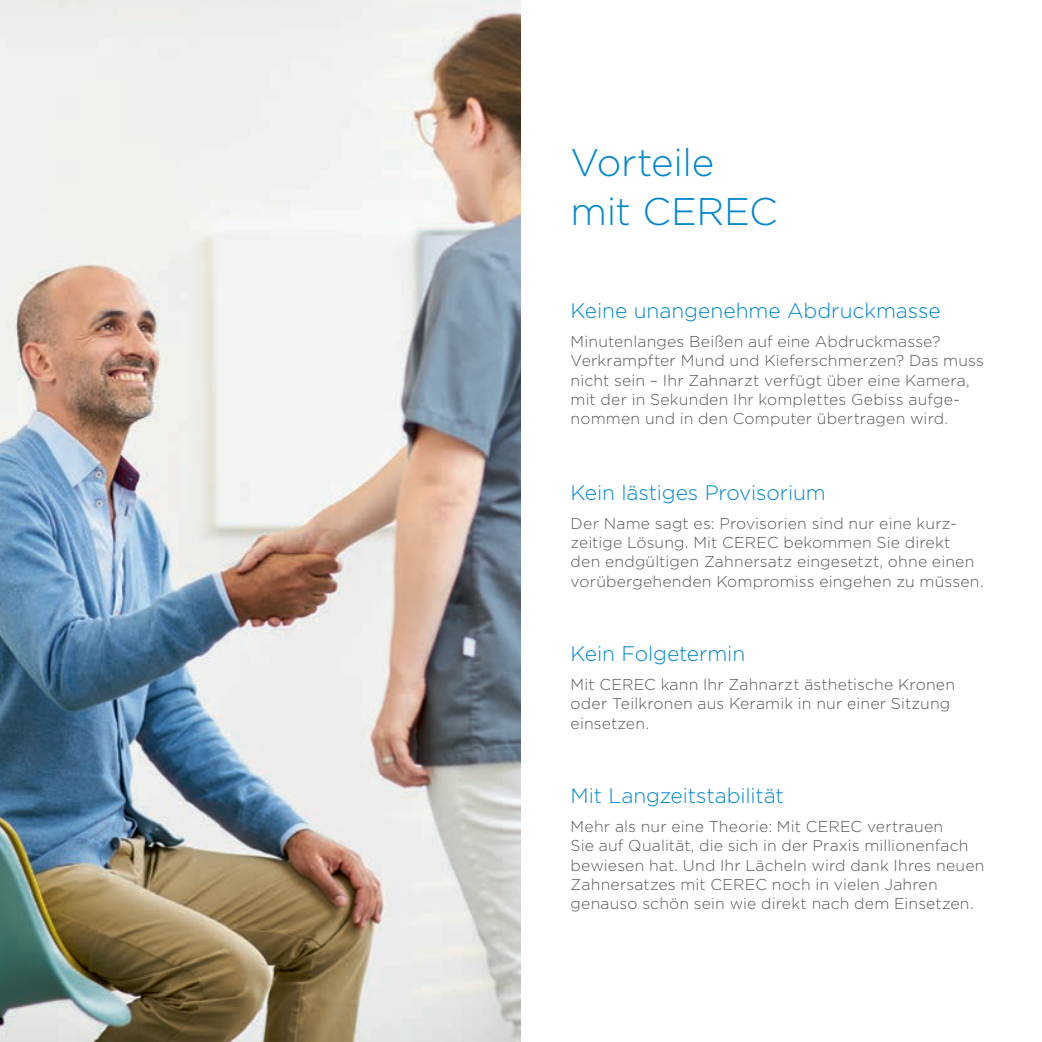
<style>
.page{position:relative;width:1042px;height:1042px;background:#fff}
.page>*{position:absolute;margin:0;border:0;box-sizing:border-box;transform-origin:0 0}
.t1{font:300 38.5px/49px "Gotham";letter-spacing:-.01em;color:#0088ce}
.t2{font:300 21px "Gotham";letter-spacing:-.005em;color:#0088ce}
.t3{font:300 15.75px/19.2px "Gotham";letter-spacing:.015em;color:#57585a}
</style>
<div class="page">
<img style="left:0;top:0;width:521px;height:1042px">
<p class="t1" style="left:570px;top:137px;width:208px">Vorteile mit CEREC</p>
<p class="t2" style="left:570px;top:297px;width:372px">Keine unangenehme Abdruckmasse</p>
<p class="t3" style="left:570px;top:331px;width:371px">Minutenlanges Beißen auf eine Abdruckmasse?</p>
<p class="t3" style="left:570px;top:351px;width:415px">Verkrampfter Mund und Kieferschmerzen? Das muss nicht sein – Ihr Zahnarzt verfügt über eine Kamera, mit der in Sekunden Ihr komplettes Gebiss aufge&shy;nommen und in den Computer übertragen wird.</p>
<p class="t2" style="left:570px;top:479px;width:257px">Kein lästiges Provisorium</p>
<p class="t3" style="left:570px;top:513px;width:414px">Der Name sagt es: Provisorien sind nur eine kurz&shy;zeitige Lösung. Mit CEREC bekommen Sie direkt den endgültigen Zahnersatz eingesetzt, ohne einen vorübergehenden Kompromiss eingehen zu müssen.</p>
<p class="t2" style="left:570px;top:640px;width:176px">Kein Folgetermin</p>
<p class="t3" style="left:570px;top:674px;width:386px">Mit CEREC kann Ihr Zahnarzt ästhetische Kronen oder Teilkronen aus Keramik in nur einer Sitzung einsetzen.</p>
<p class="t2" style="left:570px;top:782px;width:215px">Mit Langzeitstabilität</p>
<p class="t3" style="left:570px;top:816px;width:415px">Mehr als nur eine Theorie: Mit CEREC vertrauen<br>Sie auf Qualität, die sich in der Praxis millionenfach bewiesen hat. Und Ihr Lächeln wird dank Ihres neuen Zahnersatzes mit CEREC noch in vielen Jahren genauso schön sein wie direkt nach dem Einsetzen.</p>
</div>
